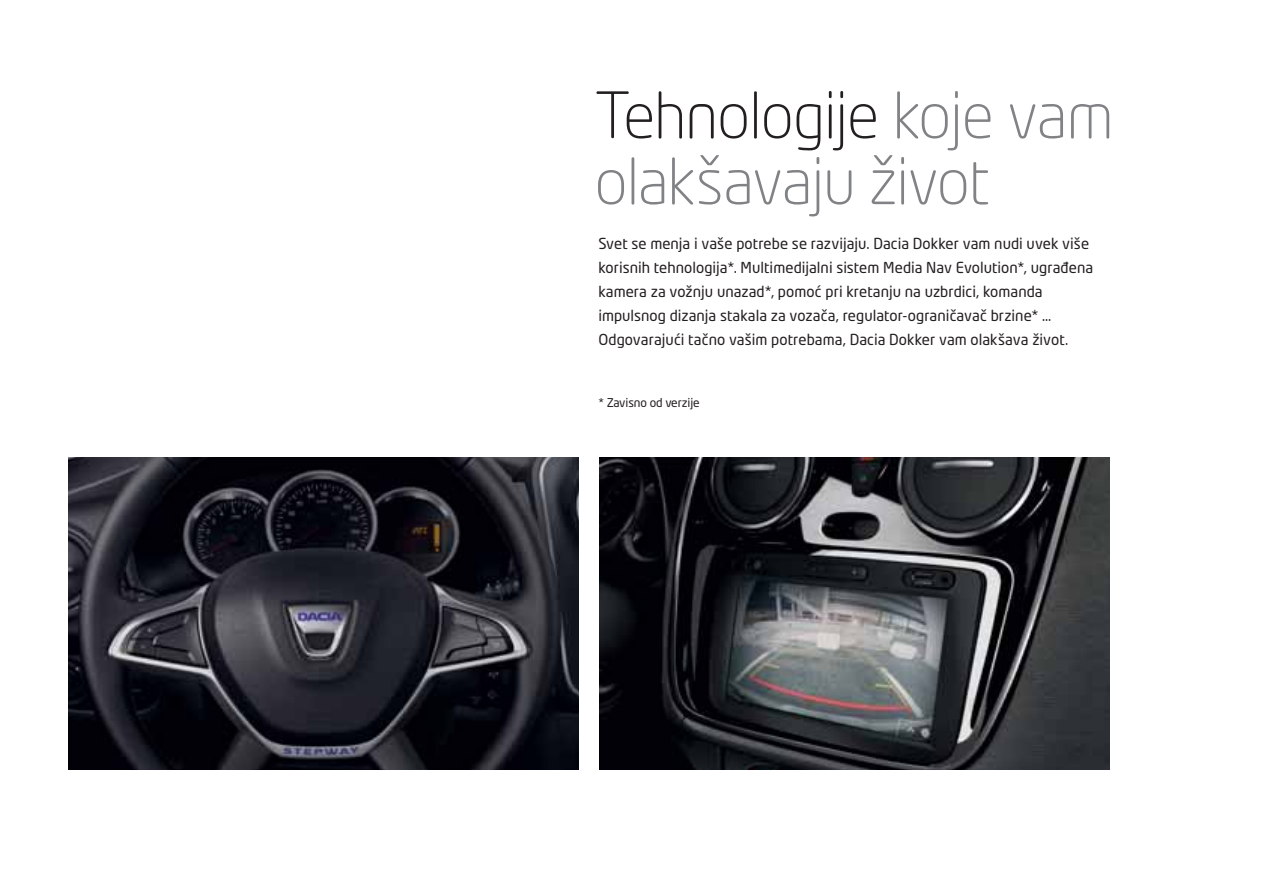
<style>
.page{position:relative;width:1263px;height:893px;background:#fff}
.page>*{position:absolute;margin:0;border:0;box-sizing:border-box;transform-origin:0 0}
.t1{font:300 63px/66px "Neo Tech Dacia";letter-spacing:-.015em;color:#808285}
.t2{font:15px/24px "Neo Tech Dacia";color:#231f20}
.t3{font:12px "Neo Tech Dacia";letter-spacing:-.01em;color:#231f20}
.s1{color:#231f20}
</style>
<div class="page">
<img style="left:68px;top:457px;width:510px;height:313px">
<img style="left:600px;top:457px;width:510px;height:313px">
<h1 class="t1" style="left:595px;top:87px;width:521px"><span class="s1">Tehnologije</span> koje vam olakšavaju život</h1>
<p class="t2" style="left:598px;top:233px;width:496px">Svet se menja i vaše potrebe se razvijaju. Dacia Dokker vam nudi uvek više korisnih tehnologija*. Multimedijalni sistem Media Nav Evolution*, ugrađena kamera za vožnju unazad*, pomoć pri kretanju na uzbrdici, komanda impulsnog dizanja stakala za vozača, regulator-ograničavač brzine* … Odgovarajući tačno vašim potrebama, Dacia Dokker vam olakšava život.</p>
<p class="t3" style="left:598px;top:397px;width:103px">* Zavisno od verzije</p>
</div>
